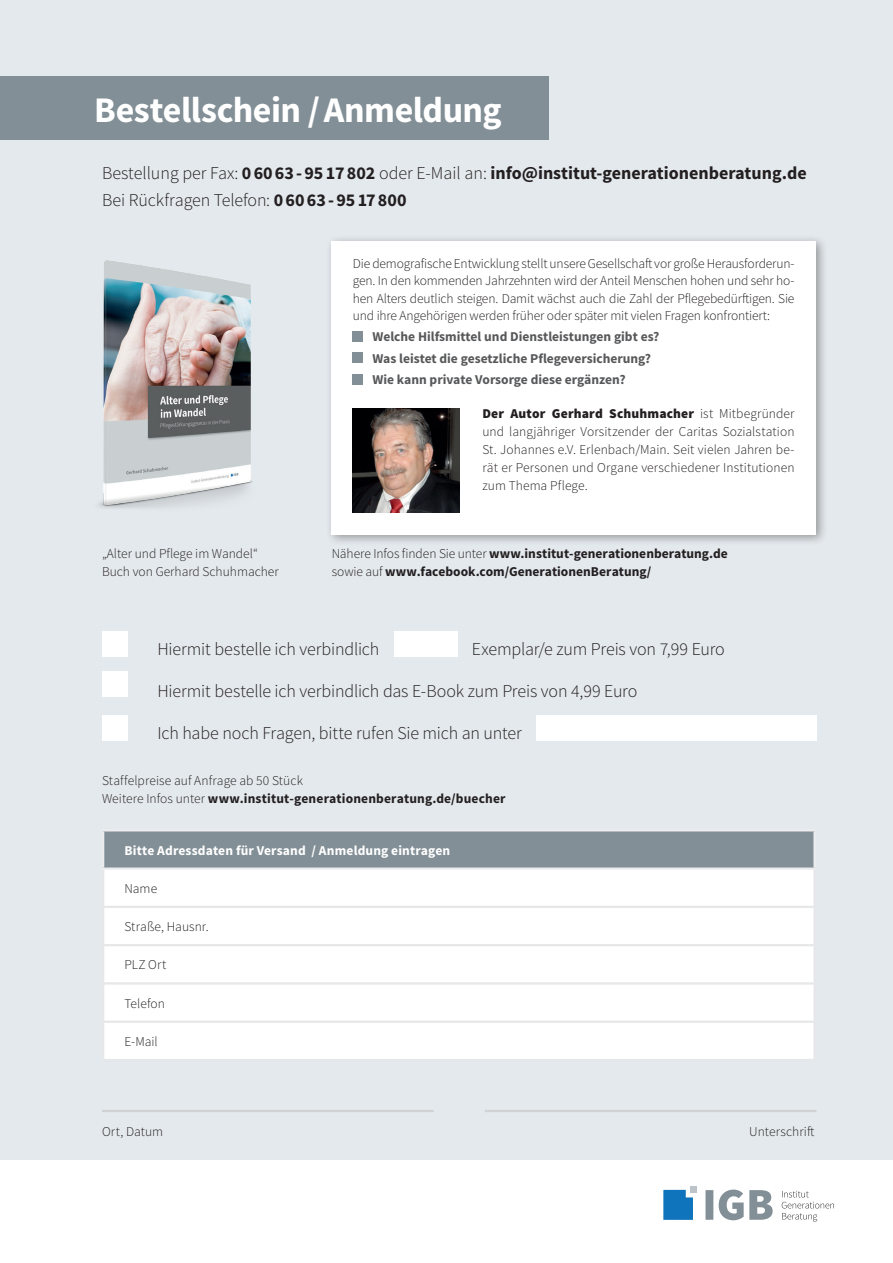
<style>
.page{position:relative;width:893px;height:1263px;background:#e4e9ed}
.page>*{position:absolute;margin:0;border:0;box-sizing:border-box;transform-origin:0 0}
.t1{font:700 36px "Source Sans Pro";letter-spacing:-.015em;color:#fff}
.t2{font:300 18px "Source Sans Pro";letter-spacing:-.01em;color:#231f20}
.t3{font:700 18px/27px "Source Sans Pro";color:#231f20}
.t4{font:300 13.5px/18px "Source Sans Pro";color:#231f20}
.t5{font:700 13.5px/21.5px "Source Sans Pro";color:#57585a}
.t6{font:700 13.5px/18px "Source Sans Pro";color:#231f20}
.t7{font:700 13.5px "Source Sans Pro";letter-spacing:.01em;color:#fff}
.s1{font-weight:300}
.s2{font-weight:900}
.s3{font-weight:700}
</style>
<div class="page">
<div style="left:0;top:1161px;width:893px;height:102px;background:#fff"></div>
<svg style="left:663px;top:1190px;width:30px;height:30px"></svg>
<div style="left:690px;top:1186px;width:6px;height:7px;background:#bcc4c9"></div>
<svg style="left:782px;top:1191px;width:52px;height:31px"></svg>
<svg style="left:705px;top:1189px;width:68px;height:31px"></svg>
<div style="left:102px;top:631px;width:26px;height:25px;background:#fff"></div>
<div style="left:394px;top:631px;width:63px;height:25px;background:#fff"></div>
<div style="left:102px;top:671px;width:26px;height:26px;background:#fff"></div>
<div style="left:102px;top:715px;width:26px;height:26px;background:#fff"></div>
<div style="left:536px;top:715px;width:280px;height:26px;background:#fff"></div>
<div style="left:103px;top:830px;width:712px;height:39px;background:#828f96"></div>
<div style="left:104px;top:870px;width:709px;height:189px;background:#fff"></div>
<hr style="left:102px;top:870px;width:2px;height:36px;background:#e6e7e9">
<hr style="left:813px;top:870px;width:3px;height:36px;background:#e6e7e9">
<hr style="left:102px;top:906px;width:714px;height:2px;background:#e6e7e9">
<hr style="left:102px;top:908px;width:2px;height:36px;background:#e6e7e9">
<hr style="left:813px;top:908px;width:3px;height:36px;background:#e6e7e9">
<hr style="left:102px;top:944px;width:714px;height:2px;background:#e6e7e9">
<hr style="left:102px;top:946px;width:2px;height:36px;background:#e6e7e9">
<hr style="left:813px;top:946px;width:3px;height:36px;background:#e6e7e9">
<hr style="left:102px;top:982px;width:714px;height:2px;background:#e6e7e9">
<hr style="left:102px;top:984px;width:2px;height:36px;background:#e6e7e9">
<hr style="left:813px;top:984px;width:3px;height:36px;background:#e6e7e9">
<hr style="left:102px;top:1020px;width:714px;height:3px;background:#e6e7e9">
<hr style="left:102px;top:1023px;width:2px;height:36px;background:#e6e7e9">
<hr style="left:813px;top:1023px;width:3px;height:36px;background:#e6e7e9">
<hr style="left:102px;top:1059px;width:714px;height:2px;background:#e6e7e9">
<hr style="left:102px;top:829px;width:714px;height:2px;background:#ececee">
<hr style="left:102px;top:831px;width:2px;height:36px;background:#ececee">
<hr style="left:813px;top:831px;width:3px;height:36px;background:#ececee">
<hr style="left:102px;top:867px;width:714px;height:3px;background:#ececee">
<hr style="left:102px;top:1110px;width:332px;height:2px;background:#d1d2d4">
<hr style="left:485px;top:1110px;width:331px;height:2px;background:#d1d2d4">
<div style="left:326px;top:235px;width:502px;height:312px;background:#231f20;opacity:.4"></div>
<div style="left:332px;top:241px;width:484px;height:293px;background:#fff"></div>
<div style="left:353px;top:331px;width:10px;height:10px;background:#828f96"></div>
<div style="left:353px;top:353px;width:10px;height:10px;background:#828f96"></div>
<div style="left:353px;top:374px;width:10px;height:10px;background:#828f96"></div>
<img style="left:353px;top:408px;width:107px;height:105px">
<div style="left:0;top:77px;width:549px;height:63px;background:#828f96"></div>
<img style="left:99px;top:260px;width:154px;height:248px">
<h1 class="t1" style="left:94px;top:87px;width:409px">Bestellschein /Anmeldung</h1>
<h2 class="t3" style="left:102px;top:161px;width:706px"><span class="s1">Bestellung per Fax:</span> 06063-9517802 <span class="s1">oder E-Mail an:</span> info@institut-generationenberatung.de<br><span class="s1">Bei Rückfragen Telefon:</span> 06063-9517800</h2>
<p class="t4" style="left:353px;top:255px;width:443px;line-height:17.2px;text-align:justify">Die demografische Entwicklung stellt unsere Gesellschaft vor große Herausforderun&shy;gen. In den kommenden Jahrzehnten wird der Anteil Menschen hohen und sehr ho&shy;hen Alters deutlich steigen. Damit wächst auch die Zahl der Pflegebedürftigen. Sie und ihre Angehörigen werden früher oder später mit vielen Fragen konfrontiert:</p>
<p class="t5" style="left:372px;top:327px;width:289px">Welche Hilfsmittel und Dienstleistungen gibt es?<br>Was leistet die gesetzliche Pflegeversicherung?<br>Wie kann private Vorsorge diese ergänzen?</p>
<p class="t4" style="left:482px;top:405px;width:314px;text-align:justify"><span class="s2">Der Autor Gerhard Schuhmacher</span> ist Mitbegründer und langjähriger Vorsitzender der Caritas Sozialstation St. Johannes e.V. Erlenbach/Main. Seit vielen Jahren be&shy;rät er Personen und Organe verschiedener Institutionen zum Thema Pflege.</p>
<p class="t4" style="left:102px;top:544px;width:178px">„Alter und Pflege im Wandel“<br>Buch von Gerhard Schuhmacher</p>
<p class="t6" style="left:332px;top:545px;width:398px"><span class="s1">Nähere Infos finden Sie unter</span> www.institut-generationenberatung.de <span class="s1">sowie auf</span> www.facebook.com/GenerationenBeratung/</p>
<h2 class="t2" style="left:157px;top:638px;width:224px">Hiermit bestelle ich verbindlich</h2>
<h2 class="t2" style="left:472px;top:638px;width:254px">Exemplar/e zum Preis von 7,99 Euro</h2>
<h2 class="t2" style="left:157px;top:680px;width:482px">Hiermit bestelle ich verbindlich das E-Book zum Preis von 4,99 Euro</h2>
<h2 class="t2" style="left:157px;top:722px;width:366px">Ich habe noch Fragen, bitte rufen Sie mich an unter</h2>
<p class="t4" style="left:102px;top:771px;width:405px">Staffelpreise auf Anfrage ab 50 Stück<br>Weitere Infos unter <span class="s3">www.institut-generationenberatung.de/buecher</span></p>
<p class="t7" style="left:124px;top:841px;width:327px">Bitte Adressdaten für Versand / Anmeldung eintragen</p>
<p class="t4" style="left:124px;top:879px;width:34px">Name</p>
<p class="t4" style="left:124px;top:918px;width:86px">Straße, Hausnr.</p>
<p class="t4" style="left:124px;top:956px;width:43px">PLZ Ort</p>
<p class="t4" style="left:124px;top:994px;width:42px">Telefon</p>
<p class="t4" style="left:124px;top:1032px;width:35px">E-Mail</p>
<p class="t4" style="left:102px;top:1122px;width:63px">Ort, Datum</p>
<p class="t4" style="left:749px;top:1122px;width:67px">Unterschrift</p>
</div>
